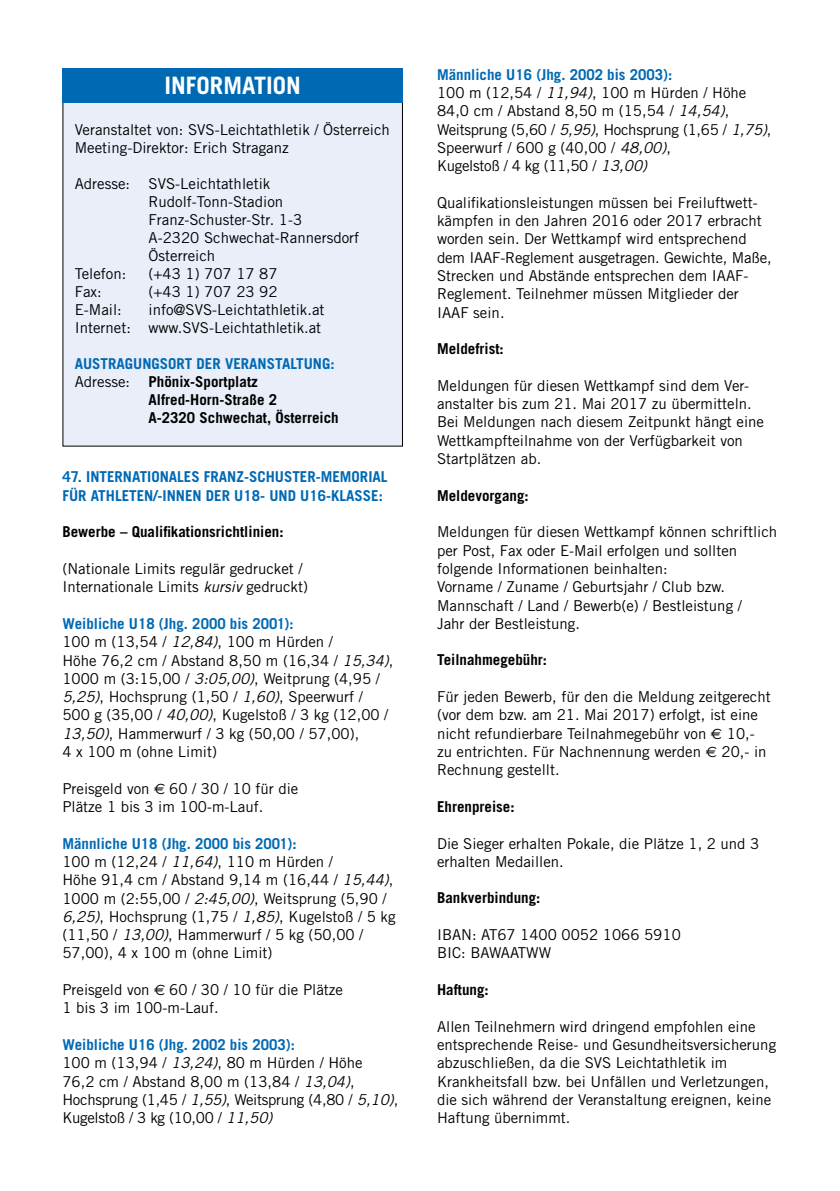
<style>
.page{position:relative;width:840px;height:1191px;background:#fff}
.page>*{position:absolute;margin:0;border:0;box-sizing:border-box;transform-origin:0 0}
.t1{font:700 24px "Trade Gothic";color:#fff}
.t2{font:15px/18.2px "Trade Gothic";color:#000}
.t3{font:700 15px "Trade Gothic";color:#000}
.t4{font:15px/18.4px "Trade Gothic";letter-spacing:-.02em;color:#000}
.t5{font:700 15px/18.2px "Trade Gothic";color:#0069b4}
.s1{font-weight:400}
.s2{font-style:italic}
.s3{font-weight:700;color:#0069b4}
.s4{font-family:"Euro Sans"}
</style>
<div class="page">
<div style="left:63px;top:69px;width:339px;height:377px;background:#e9eef9"></div>
<div style="left:62px;top:68px;width:341px;height:34px;background:#0069b4"></div>
<h1 class="t1" style="left:164px;top:71px;width:138px">INFORMATION</h1>
<p class="t2" style="left:75px;top:120px;width:316px">Veranstaltet von: SVS-Leichtathletik / Österreich<br>Meeting-Direktor: Erich Straganz</p>
<p class="t2" style="left:75px;top:174px;width:197px">Adresse: SVS-Leichtathletik</p>
<p class="t2" style="left:148px;top:192px;width:136px">Rudolf-Tonn-Stadion</p>
<p class="t2" style="left:148px;top:210px;width:155px">Franz-Schuster-Str. 1-3</p>
<p class="t2" style="left:148px;top:228px;width:212px">A-2320 Schwechat-Rannersdorf</p>
<p class="t2" style="left:148px;top:246px;width:68px">Österreich</p>
<p class="t2" style="left:75px;top:264px;width:53px">Telefon:</p>
<p class="t2" style="left:148px;top:264px;width:130px">(+43 1) 707 17 87</p>
<p class="t2" style="left:75px;top:282px;width:29px">Fax:</p>
<p class="t2" style="left:148px;top:282px;width:130px">(+43 1) 707 23 92</p>
<p class="t2" style="left:75px;top:300px;width:49px">E-Mail:</p>
<p class="t2" style="left:75px;top:300px;width:251px;text-align:right">info@SVS-Leichtathletik.at<br>Internet: www.SVS-Leichtathletik.at</p>
<p class="t5" style="left:75px;top:354px;width:261px">AUSTRAGUNGSORT DER VERANSTALTUNG:</p>
<p class="t3" style="left:75px;top:372px;width:184px"><span class="s1">Adresse:</span> Phönix-Sportplatz</p>
<p class="t3" style="left:148px;top:390px;width:130px">Alfred-Horn-Straße 2</p>
<p class="t3" style="left:148px;top:408px;width:192px">A-2320 Schwechat, Österreich</p>
<p class="t5" style="left:62px;top:468px;width:326px">47. INTERNATIONALES FRANZ-SCHUSTER-MEMORIAL<br>FÜR ATHLETEN/-INNEN DER U18- UND U16-KLASSE:</p>
<p class="t3" style="left:62px;top:523px;width:222px">Bewerbe – Qualifikationsrichtlinien:</p>
<p class="t2" style="left:62px;top:559px;width:247px">(Nationale Limits regulär gedrucket /<br>Internationale Limits <span class="s2">kursiv</span> gedruckt)</p>
<p class="t2" style="left:62px;top:614px;width:332px"><span class="s3">Weibliche U18 (Jhg. 2000 bis 2001):<br></span>100 m (13,54 / <span class="s2">12,84)</span>, 100 m Hürden /<br>Höhe 76,2 cm / Abstand 8,50 m (16,34 / <span class="s2">15,34)</span>, 1000 m (3:15,00 / <span class="s2">3:05,00)</span>, Weitprung (4,95 / <span class="s2">5,25)</span>, Hochsprung (1,50 / <span class="s2">1,60)</span>, Speerwurf / 500 g (35,00 / <span class="s2">40,00)</span>, Kugelstoß / 3 kg (12,00 / <span class="s2">13,50)</span>, Hammerwurf / 3 kg (50,00 / 57,00),<br>4 x 100 m (ohne Limit)</p>
<p class="t2" style="left:62px;top:779px;width:237px">Preisgeld von <span class="s4">E</span> 60 / 30 / 10 für die<br>Plätze 1 bis 3 im 100-m-Lauf.</p>
<p class="t2" style="left:62px;top:834px;width:334px"><span class="s3">Männliche U18 (Jhg. 2000 bis 2001):<br></span>100 m (12,24 / <span class="s2">11,64)</span>, 110 m Hürden /<br>Höhe 91,4 cm / Abstand 9,14 m (16,44 / <span class="s2">15,44)</span>, 1000 m (2:55,00 / <span class="s2">2:45,00)</span>, Weitsprung (5,90 / <span class="s2">6,25)</span>, Hochsprung (1,75 / <span class="s2">1,85)</span>, Kugelstoß / 5 kg (11,50 / <span class="s2">13,00)</span>, Hammerwurf / 5 kg (50,00 / 57,00), 4 x 100 m (ohne Limit)</p>
<p class="t2" style="left:62px;top:980px;width:282px">Preisgeld von <span class="s4">E</span> 60 / 30 / 10 für die Plätze<br>1 bis 3 im 100-m-Lauf.</p>
<p class="t4" style="left:62px;top:1035px;width:337px"><span class="s3">Weibliche U16 (Jhg. 2002 bis 2003):<br></span>100 m (13,94 / <span class="s2">13,24)</span>, 80 m Hürden / Höhe<br>76,2 cm / Abstand 8,00 m (13,84 / <span class="s2">13,04)</span>, Hochsprung (1,45 / <span class="s2">1,55)</span>, Weitsprung (4,80 / <span class="s2">5,10)</span>, Kugelstoß / 3 kg (10,00 / <span class="s2">11,50)</span></p>
<p class="t2" style="left:437px;top:65px;width:335px"><span class="s3">Männliche U16 (Jhg. 2002 bis 2003):<br></span>100 m (12,54 / <span class="s2">11,94)</span>, 100 m Hürden / Höhe 84,0 cm / Abstand 8,50 m (15,54 / <span class="s2">14,54)</span>, Weitsprung (5,60 / <span class="s2">5,95)</span>, Hochsprung (1,65 / <span class="s2">1,75)</span>, Speerwurf / 600 g (40,00 / <span class="s2">48,00)</span>,<br>Kugelstoß / 4 kg (11,50 / <span class="s2">13,00)</span></p>
<p class="t2" style="left:437px;top:193px;width:336px">Qualifikationsleistungen müssen bei Freiluftwett&shy;kämpfen in den Jahren 2016 oder 2017 erbracht worden sein. Der Wettkampf wird entsprechend dem IAAF-Reglement ausgetragen. Gewichte, Maße, Strecken und Abstände entsprechen dem IAAF-Reglement. Teilnehmer müssen Mitglieder der IAAF sein.</p>
<p class="t3" style="left:437px;top:340px;width:68px">Meldefrist:</p>
<p class="t2" style="left:437px;top:376px;width:328px">Meldungen für diesen Wettkampf sind dem Ver&shy;anstalter bis zum 21. Mai 2017 zu übermitteln.<br>Bei Meldungen nach diesem Zeitpunkt hängt eine Wettkampfteilnahme von der Verfügbarkeit von Startplätzen ab.</p>
<p class="t3" style="left:437px;top:486px;width:93px">Meldevorgang:</p>
<p class="t2" style="left:437px;top:522px;width:341px">Meldungen für diesen Wettkampf können schriftlich per Post, Fax oder E-Mail erfolgen und sollten folgende Informationen beinhalten:<br>Vorname / Zuname / Geburtsjahr / Club bzw.<br>Mannschaft / Land / Bewerb(e) / Bestleistung /<br>Jahr der Bestleistung.</p>
<p class="t3" style="left:437px;top:651px;width:112px">Teilnahmegebühr:</p>
<p class="t2" style="left:437px;top:687px;width:335px">Für jeden Bewerb, für den die Meldung zeitgerecht (vor dem bzw. am 21. Mai 2017) erfolgt, ist eine nicht refundierbare Teilnahmegebühr von <span class="s4">E</span> 10,- zu entrichten. Für Nachnennung werden <span class="s4">E</span> 20,- in Rechnung gestellt.</p>
<p class="t3" style="left:437px;top:797px;width:79px">Ehrenpreise:</p>
<p class="t2" style="left:437px;top:834px;width:324px">Die Sieger erhalten Pokale, die Plätze 1, 2 und 3 erhalten Medaillen.</p>
<p class="t3" style="left:437px;top:889px;width:105px">Bankverbindung:</p>
<p class="t2" style="left:437px;top:925px;width:245px">IBAN: AT67 1400 0052 1066 5910<br>BIC: BAWAATWW</p>
<p class="t3" style="left:437px;top:980px;width:53px">Haftung:</p>
<p class="t2" style="left:437px;top:1016px;width:340px">Allen Teilnehmern wird dringend empfohlen eine entsprechende Reise- und Gesundheitsversicherung abzuschließen, da die SVS Leichtathletik im Krankheitsfall bzw. bei Unfällen und Verletzungen, die sich während der Veranstaltung ereignen, keine Haftung übernimmt.</p>
</div>
